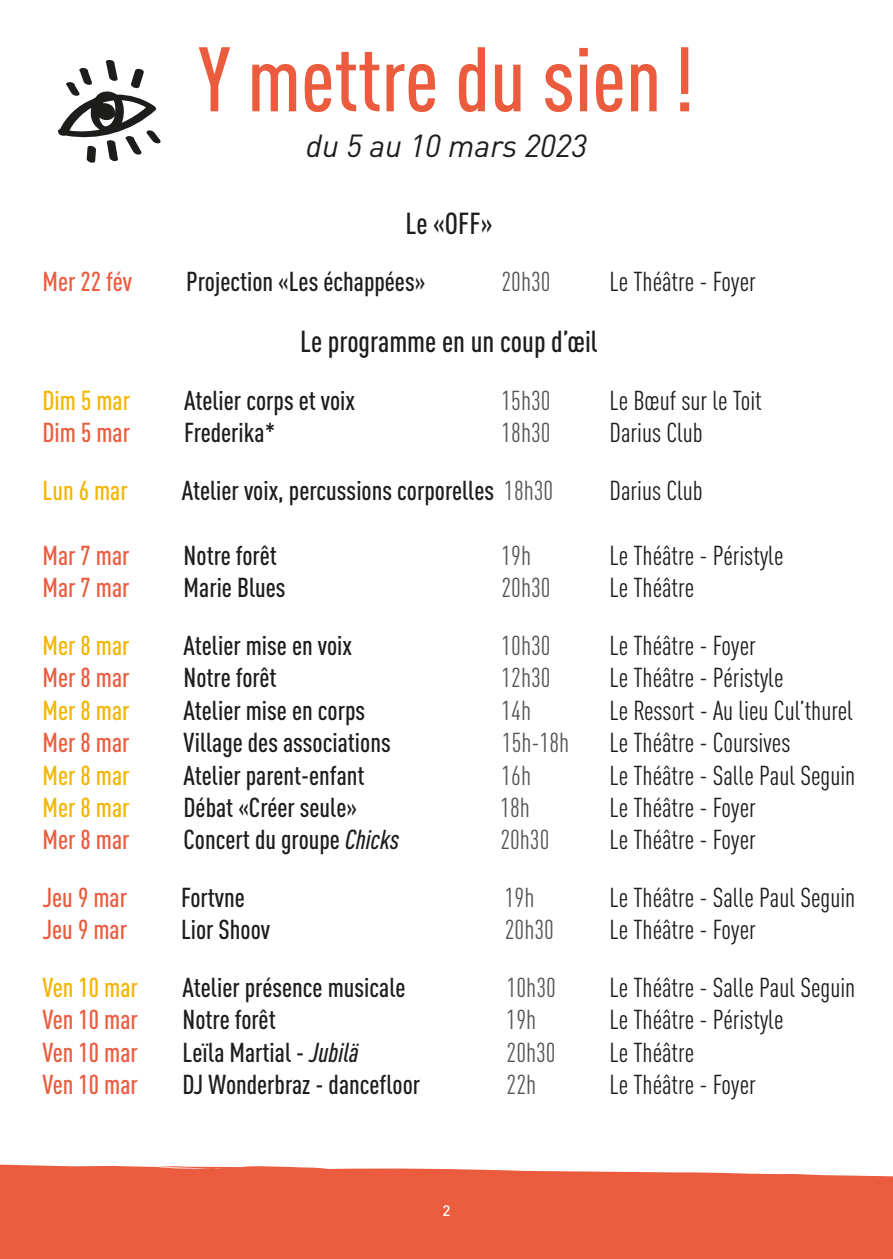
<style>
.page{position:relative;width:893px;height:1259px;background:#fff}
.page>*{position:absolute;margin:0;border:0;box-sizing:border-box;transform-origin:0 0}
.t1{font:500 condensed 90px "DINOT";color:#eb5c3f}
.t2{font:italic 31.5px "DINOT";color:#1d1d1b}
.t3{font:500 condensed 30px "DINOT";color:#1d1d1b}
.t4{font:500 condensed 27px "DINOT";color:#1d1d1b}
.t5{font:condensed 27px "DINOT";color:#1d1d1b}
.t6{font:500 condensed 27px "DINOT";color:#eb5c3f}
.t7{font:condensed 27px "DINOT";color:#575756}
.t8{font:500 condensed 27px "DINOT";color:#f4b500}
.t9{font:500 15px "DINOT";color:#fff}
.s1{font-weight:400;color:#575756}
.s2{font-style:italic}
</style>
<div class="page">
<div style="left:0;top:1164px;width:893px;height:95px;background:#eb5c3f"></div>
<svg style="left:57px;top:60px;width:104px;height:103px"></svg>
<h1 class="t1" style="left:199px;top:26px;width:497px">Y mettre du sien!</h1>
<p class="t2" style="left:306px;top:126px;width:283px">du 5 au 10 mars 2023</p>
<p class="t3" style="left:406px;top:205px;width:88px">Le «OFF»</p>
<p class="t6" style="left:43px;top:265px;width:91px">Mer 22 fév</p>
<p class="t4" style="left:186px;top:265px;width:241px">Projection «Les échappées»</p>
<p class="t7" style="left:502px;top:266px;width:51px">20h30</p>
<p class="t5" style="left:610px;top:266px;width:148px">Le Théâtre - Foyer</p>
<p class="t3" style="left:300px;top:324px;width:299px">Le programme en un coup d’œil</p>
<p class="t8" style="left:43px;top:384px;width:89px">Dim 5 mar</p>
<p class="t4" style="left:184px;top:384px;width:173px">Atelier corps et voix</p>
<p class="t7" style="left:502px;top:385px;width:51px">15h30</p>
<p class="t5" style="left:610px;top:385px;width:154px">Le Bœuf sur le Toit</p>
<p class="t6" style="left:43px;top:417px;width:89px">Dim 5 mar</p>
<p class="t4" style="left:184px;top:417px;width:93px">Frederika*</p>
<p class="t7" style="left:502px;top:417px;width:51px">18h30</p>
<p class="t5" style="left:610px;top:417px;width:95px">Darius Club</p>
<p class="t8" style="left:43px;top:474px;width:87px">Lun 6 mar</p>
<p class="t4" style="left:182px;top:474px;width:373px">Atelier voix, percussions corporelles <span class="s1">18h30</span></p>
<p class="t5" style="left:610px;top:475px;width:95px">Darius Club</p>
<p class="t6" style="left:43px;top:539px;width:89px">Mar 7 mar</p>
<p class="t4" style="left:184px;top:539px;width:95px">Notre forêt</p>
<p class="t7" style="left:502px;top:539px;width:31px">19h</p>
<p class="t5" style="left:610px;top:539px;width:175px">Le Théâtre - Péristyle</p>
<p class="t6" style="left:43px;top:571px;width:89px">Mar 7 mar</p>
<p class="t4" style="left:184px;top:571px;width:103px">Marie Blues</p>
<p class="t7" style="left:502px;top:572px;width:51px">20h30</p>
<p class="t5" style="left:610px;top:572px;width:86px">Le Théâtre</p>
<p class="t8" style="left:43px;top:629px;width:89px">Mer 8 mar</p>
<p class="t4" style="left:184px;top:629px;width:170px">Atelier mise en voix</p>
<p class="t7" style="left:502px;top:629px;width:51px">10h30</p>
<p class="t5" style="left:610px;top:629px;width:148px">Le Théâtre - Foyer</p>
<p class="t6" style="left:43px;top:661px;width:89px">Mer 8 mar</p>
<p class="t4" style="left:184px;top:661px;width:95px">Notre forêt</p>
<p class="t7" style="left:502px;top:662px;width:51px">12h30</p>
<p class="t5" style="left:610px;top:662px;width:175px">Le Théâtre - Péristyle</p>
<p class="t8" style="left:43px;top:694px;width:89px">Mer 8 mar</p>
<p class="t4" style="left:184px;top:694px;width:183px">Atelier mise en corps</p>
<p class="t7" style="left:502px;top:694px;width:31px">14h</p>
<p class="t5" style="left:610px;top:694px;width:245px">Le Ressort - Au lieu Cul’thurel</p>
<p class="t6" style="left:43px;top:726px;width:89px">Mer 8 mar</p>
<p class="t4" style="left:184px;top:726px;width:209px">Village des associations</p>
<p class="t7" style="left:502px;top:727px;width:69px">15h-18h</p>
<p class="t5" style="left:610px;top:727px;width:182px">Le Théâtre - Coursives</p>
<p class="t8" style="left:43px;top:759px;width:89px">Mer 8 mar</p>
<p class="t4" style="left:184px;top:759px;width:183px">Atelier parent-enfant</p>
<p class="t7" style="left:502px;top:759px;width:31px">16h</p>
<p class="t5" style="left:610px;top:759px;width:247px">Le Théâtre - Salle Paul Seguin</p>
<p class="t8" style="left:43px;top:791px;width:89px">Mer 8 mar</p>
<p class="t4" style="left:184px;top:791px;width:175px">Débat «Créer seule»</p>
<p class="t7" style="left:500px;top:791px;width:31px">18h</p>
<p class="t5" style="left:610px;top:791px;width:148px">Le Théâtre - Foyer</p>
<p class="t6" style="left:43px;top:823px;width:89px">Mer 8 mar</p>
<p class="t4" style="left:184px;top:823px;width:217px">Concert du groupe <span class="s2">Chicks</span></p>
<p class="t7" style="left:500px;top:824px;width:51px">20h30</p>
<p class="t5" style="left:610px;top:824px;width:148px">Le Théâtre - Foyer</p>
<p class="t6" style="left:43px;top:881px;width:86px">Jeu 9 mar</p>
<p class="t4" style="left:181px;top:881px;width:65px">Fortvne</p>
<p class="t7" style="left:505px;top:881px;width:31px">19h</p>
<p class="t5" style="left:610px;top:881px;width:247px">Le Théâtre - Salle Paul Seguin</p>
<p class="t6" style="left:43px;top:913px;width:86px">Jeu 9 mar</p>
<p class="t4" style="left:181px;top:913px;width:91px">Lior Shoov</p>
<p class="t7" style="left:505px;top:914px;width:51px">20h30</p>
<p class="t5" style="left:610px;top:914px;width:148px">Le Théâtre - Foyer</p>
<p class="t8" style="left:43px;top:971px;width:97px">Ven 10 mar</p>
<p class="t4" style="left:183px;top:971px;width:224px">Atelier présence musicale</p>
<p class="t7" style="left:507px;top:971px;width:51px">10h30</p>
<p class="t5" style="left:610px;top:971px;width:247px">Le Théâtre - Salle Paul Seguin</p>
<p class="t6" style="left:43px;top:1003px;width:97px">Ven 10 mar</p>
<p class="t4" style="left:183px;top:1003px;width:95px">Notre forêt</p>
<p class="t7" style="left:507px;top:1004px;width:31px">19h</p>
<p class="t5" style="left:610px;top:1004px;width:175px">Le Théâtre - Péristyle</p>
<p class="t6" style="left:43px;top:1036px;width:97px">Ven 10 mar</p>
<p class="t4" style="left:183px;top:1036px;width:178px">Leïla Martial - <span class="s2">Jubilä</span></p>
<p class="t7" style="left:507px;top:1036px;width:51px">20h30</p>
<p class="t5" style="left:610px;top:1036px;width:86px">Le Théâtre</p>
<p class="t6" style="left:43px;top:1068px;width:97px">Ven 10 mar</p>
<p class="t4" style="left:183px;top:1068px;width:239px">DJ Wonderbraz - dancefloor</p>
<p class="t7" style="left:507px;top:1069px;width:31px">22h</p>
<p class="t5" style="left:610px;top:1069px;width:148px">Le Théâtre - Foyer</p>
<p class="t9" style="left:442px;top:1201px;width:9px">2</p>
</div>
